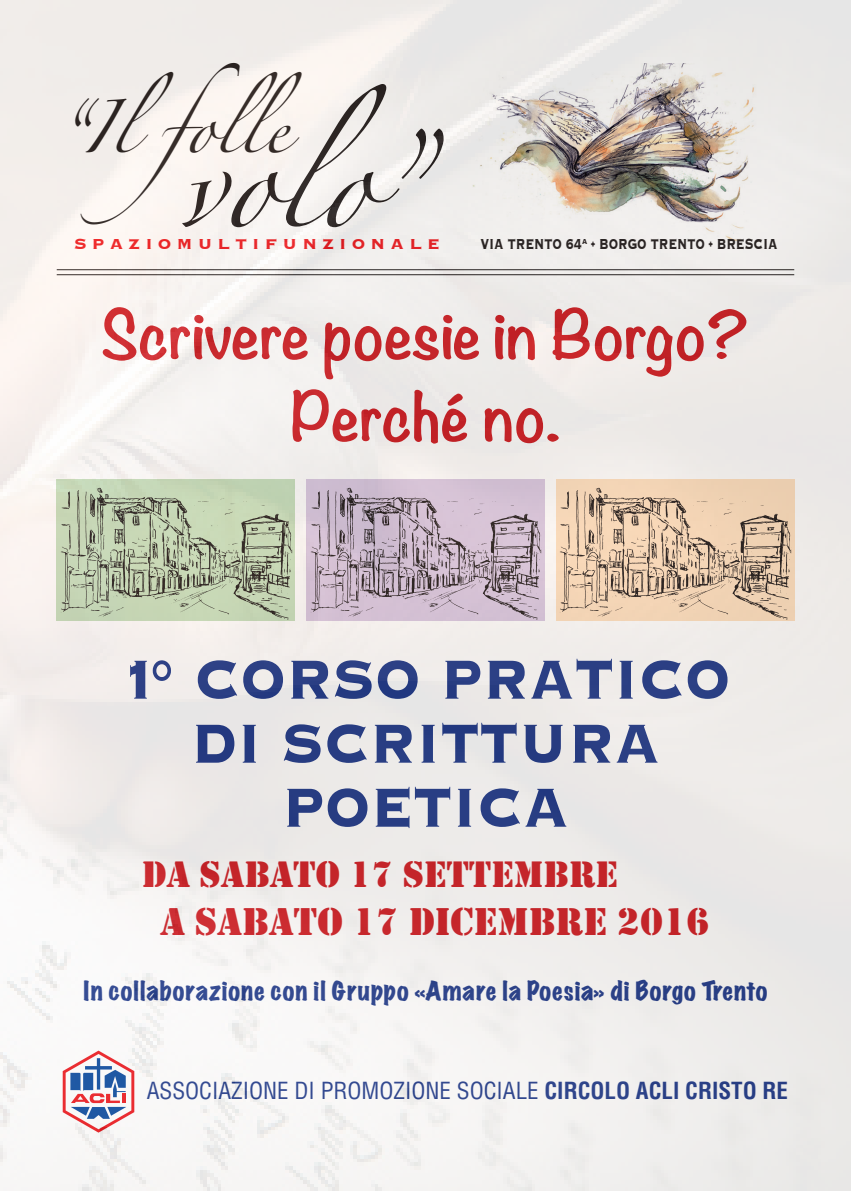
<style>
.page{position:relative;width:851px;height:1191px;background:#fff}
.page>*{position:absolute;margin:0;border:0;box-sizing:border-box;transform-origin:0 0}
.t1{font:84.6px "Zapfino";color:#231f20}
.t2{font:700 72px/64px "Copperplate";color:#253f8e;text-align:center;scale:.88 1}
.t3{font:700 60px/82px "Noteworthy";color:#d1232a;text-align:center}
.t4{font:47.8px "Zapfino";color:#231f20}
.t5{font:40px "Stencil";color:#d1232a}
.t6{font:38px "Stencil";color:#d1232a}
.t7{font:expanded 24px "Marker Felt";letter-spacing:.04em;color:#253f8e}
.t8{font:condensed 23px "Helvetica";color:#253f8e}
.t9{font:700 18.8px "Copperplate";color:#231f20;scale:.7 1}
.t10{font:700 18.8px "Copperplate";letter-spacing:.28em;color:#ee1d23}
.s1{font-weight:700}
</style>
<div class="page">
<img style="left:0;top:1px;width:850px;height:1190px">
<h3 class="t4" style="left:57px;top:108px;width:262px">“ I lfo lle</h3>
<p class="t10" style="left:74px;top:235px;width:367px">SPAZIOMULTIFUNZIONALE</p>
<h1 class="t1" style="left:177px;top:147px;width:254px">volo”</h1>
<p class="t9" style="left:480px;top:235px;width:426px">VIA TRENTO 64ª • BORGO TRENTO • BRESCIA</p>
<h3 class="t3" style="left:101px;top:289px;width:650px">Scrivere poesie in Borgo?<br>Perché no.</h3>
<h2 class="t2" style="left:120px;top:648px;width:694px">1° CORSO PRATICO<br>DI SCRITTURA<br>POETICA</h2>
<h3 class="t6" style="left:142px;top:859px;width:477px">DA SABATO 17 SETTEMBRE</h3>
<h3 class="t5" style="left:160px;top:906px;width:550px">A SABATO 17 DICEMBRE 2016</h3>
<p class="t7" style="left:83px;top:978px;width:685px">In collaborazione con il Gruppo «Amare la Poesia» di Borgo Trento</p>
<p class="t8" style="left:147px;top:1076px;width:642px">ASSOCIAZIONE DI PROMOZIONE SOCIALE <span class="s1">CIRCOLO ACLI CRISTO RE</span></p>
</div>
